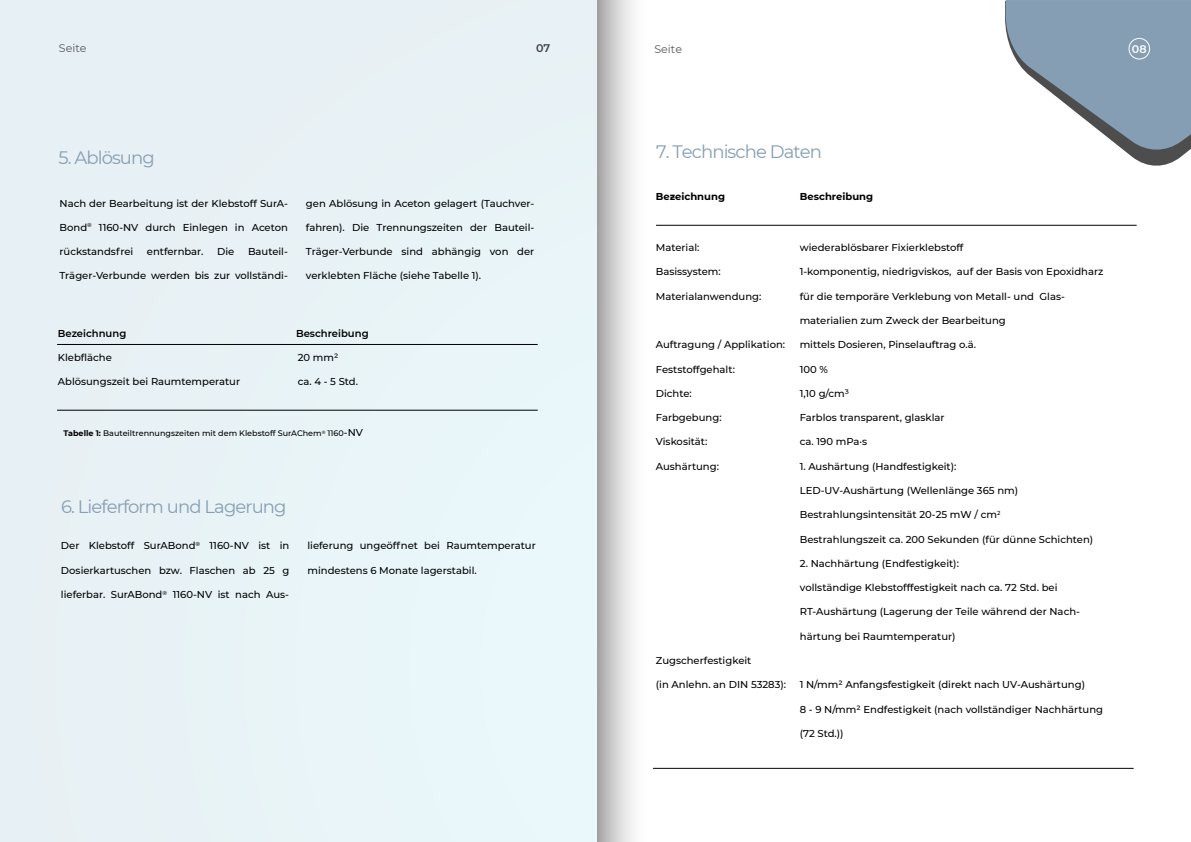
<style>
.page{position:relative;width:1191px;height:842px;background:#fff}
.page>*{position:absolute;margin:0;border:0;box-sizing:border-box;transform-origin:0 0}
.t1{font:18px "Montserrat";letter-spacing:-.05em;color:#869eb3}
.t2{font:11.1px "Montserrat";color:#58595b}
.t3{font:600 11.1px "Montserrat";color:#414042}
.t4{font:600 11.1px "Montserrat";color:#fff}
.t5{font:500 10px "Montserrat";color:#000}
.t6{font:600 10px "Montserrat";color:#000}
.t7{font:700 10px "Montserrat Alternates";color:#000}
.t8{font:500 8px "Montserrat";color:#000}
.s1{font-weight:700}
.s2{font-size:10px}
</style>
<div class="page">
<div style="left:1px;top:0;width:595px;height:842px;background:#e8f2f6"></div>
<svg style="left:1005px;top:0;width:186px;height:166px"></svg>
<hr style="left:57px;top:344px;width:481px;height:1px;background:#000">
<hr style="left:57px;top:410px;width:481px;height:1px;background:#000">
<svg style="left:597px;top:0;width:71px;height:841px"></svg>
<div style="left:1128px;top:38px;width:22px;height:22px;border:1px solid #fff;border-radius:50%"></div>
<hr style="left:656px;top:225px;width:480px;height:1px;background:#000">
<hr style="left:653px;top:768px;width:480px;height:1px;background:#000">
<p class="t2" style="left:59px;top:41px;width:29px">Seite</p>
<p class="t3" style="left:536px;top:40px;width:16px">07</p>
<p class="t2" style="left:654px;top:41px;width:29px">Seite</p>
<p class="t4" style="left:1132px;top:41px;width:16px">08</p>
<h1 class="t1" style="left:58px;top:145px;width:98px">5. Ablösung</h1>
<p class="t5" style="left:60px;top:196px;width:230px">Nach der Bearbeitung ist der Klebstoff SurA-</p>
<p class="t5" style="left:60px;top:220px;width:230px">Bond<sup>®</sup> 1160-NV durch Einlegen in Aceton</p>
<p class="t5" style="left:60px;top:245px;width:75px">rückstandsfrei</p>
<p class="t5" style="left:147px;top:245px;width:58px">entfernbar.</p>
<p class="t5" style="left:217px;top:245px;width:19px">Die</p>
<p class="t5" style="left:248px;top:245px;width:41px">Bauteil-</p>
<p class="t5" style="left:60px;top:269px;width:230px">Träger-Verbunde werden bis zur vollständi-</p>
<p class="t5" style="left:306px;top:196px;width:230px">gen Ablösung in Aceton gelagert (Tauchver-</p>
<p class="t5" style="left:306px;top:220px;width:230px">fahren). Die Trennungszeiten der Bauteil-</p>
<p class="t5" style="left:306px;top:245px;width:230px">Träger-Verbunde sind abhängig von der</p>
<p class="t5" style="left:306px;top:269px;width:177px">verklebten Fläche (siehe Tabelle 1).</p>
<p class="t6" style="left:58px;top:326px;width:70px">Bezeichnung</p>
<p class="t6" style="left:296px;top:326px;width:74px">Beschreibung</p>
<p class="t5" style="left:58px;top:350px;width:56px">Klebfläche</p>
<p class="t5" style="left:298px;top:350px;width:42px">20 mm²</p>
<p class="t5" style="left:58px;top:374px;width:184px">Ablösungszeit bei Raumtemperatur</p>
<p class="t5" style="left:298px;top:374px;width:62px">ca. 4 - 5 Std.</p>
<p class="t8" style="left:63px;top:428px;width:301px"><span class="s1">Tabelle 1:</span> Bauteiltrennungszeiten mit dem Klebstoff SurAChem<sup>®</sup> 1160<span class="s2">-NV</span></p>
<h1 class="t1" style="left:61px;top:494px;width:227px">6. Lieferform und Lagerung</h1>
<p class="t5" style="left:61px;top:539px;width:230px">Der Klebstoff SurABond<sup>®</sup> 1160-NV ist in</p>
<p class="t5" style="left:61px;top:563px;width:230px">Dosierkartuschen bzw. Flaschen ab 25 g</p>
<p class="t5" style="left:61px;top:587px;width:230px">lieferbar. SurABond<sup>®</sup> 1160-NV ist nach Aus-</p>
<p class="t5" style="left:307px;top:539px;width:230px">lieferung ungeöffnet bei Raumtemperatur</p>
<p class="t5" style="left:307px;top:563px;width:171px">mindestens 6 Monate lagerstabil.</p>
<h1 class="t1" style="left:656px;top:139px;width:168px">7. Technische Daten</h1>
<p class="t7" style="left:656px;top:190px;width:71px">Bezeichnung</p>
<p class="t7" style="left:800px;top:190px;width:75px">Beschreibung</p>
<p class="t5" style="left:656px;top:241px;width:45px">Material:</p>
<p class="t5" style="left:799px;top:241px;width:165px">wiederablösbarer Fixierklebstoff</p>
<p class="t5" style="left:656px;top:265px;width:66px">Basissystem:</p>
<p class="t5" style="left:799px;top:265px;width:305px">1-komponentig, niedrigviskos, auf der Basis von Epoxidharz</p>
<p class="t5" style="left:656px;top:289px;width:107px">Materialanwendung:</p>
<p class="t5" style="left:799px;top:289px;width:267px">für die temporäre Verklebung von Metall- und Glas-</p>
<p class="t5" style="left:799px;top:313px;width:208px">materialien zum Zweck der Bearbeitung</p>
<p class="t5" style="left:656px;top:338px;width:131px">Auftragung / Applikation:</p>
<p class="t5" style="left:799px;top:338px;width:178px">mittels Dosieren, Pinselauftrag o.ä.</p>
<p class="t5" style="left:656px;top:362px;width:81px">Feststoffgehalt:</p>
<p class="t5" style="left:799px;top:362px;width:30px">100 %</p>
<p class="t5" style="left:656px;top:386px;width:37px">Dichte:</p>
<p class="t5" style="left:799px;top:386px;width:51px">1,10 g/cm³</p>
<p class="t5" style="left:656px;top:411px;width:67px">Farbgebung:</p>
<p class="t5" style="left:799px;top:411px;width:146px">Farblos transparent, glasklar</p>
<p class="t5" style="left:656px;top:435px;width:53px">Viskosität:</p>
<p class="t5" style="left:799px;top:435px;width:69px">ca. 190 mPa·s</p>
<p class="t5" style="left:656px;top:459px;width:65px">Aushärtung:</p>
<p class="t5" style="left:799px;top:459px;width:158px">1. Aushärtung (Handfestigkeit):</p>
<p class="t5" style="left:799px;top:483px;width:220px">LED-UV-Aushärtung (Wellenlänge 365 nm)</p>
<p class="t5" style="left:800px;top:508px;width:202px">Bestrahlungsintensität 20-25 mW / cm<sup>2</sup></p>
<p class="t5" style="left:800px;top:532px;width:295px">Bestrahlungszeit ca. 200 Sekunden (für dünne Schichten)</p>
<p class="t5" style="left:800px;top:556px;width:161px">2. Nachhärtung (Endfestigkeit):</p>
<p class="t5" style="left:800px;top:581px;width:259px">vollständige Klebstofffestigkeit nach ca. 72 Std. bei</p>
<p class="t5" style="left:800px;top:605px;width:282px">RT-Aushärtung (Lagerung der Teile während der Nach-</p>
<p class="t5" style="left:800px;top:629px;width:157px">härtung bei Raumtemperatur)</p>
<p class="t5" style="left:656px;top:653px;width:97px">Zugscherfestigkeit</p>
<p class="t5" style="left:656px;top:678px;width:132px">(in Anlehn. an DIN 53283):</p>
<p class="t5" style="left:799px;top:678px;width:287px">1 N/mm² Anfangsfestigkeit (direkt nach UV-Aushärtung)</p>
<p class="t5" style="left:799px;top:702px;width:305px">8 - 9 N/mm² Endfestigkeit (nach vollständiger Nachhärtung</p>
<p class="t5" style="left:799px;top:726px;width:45px">(72 Std.))</p>
</div>
